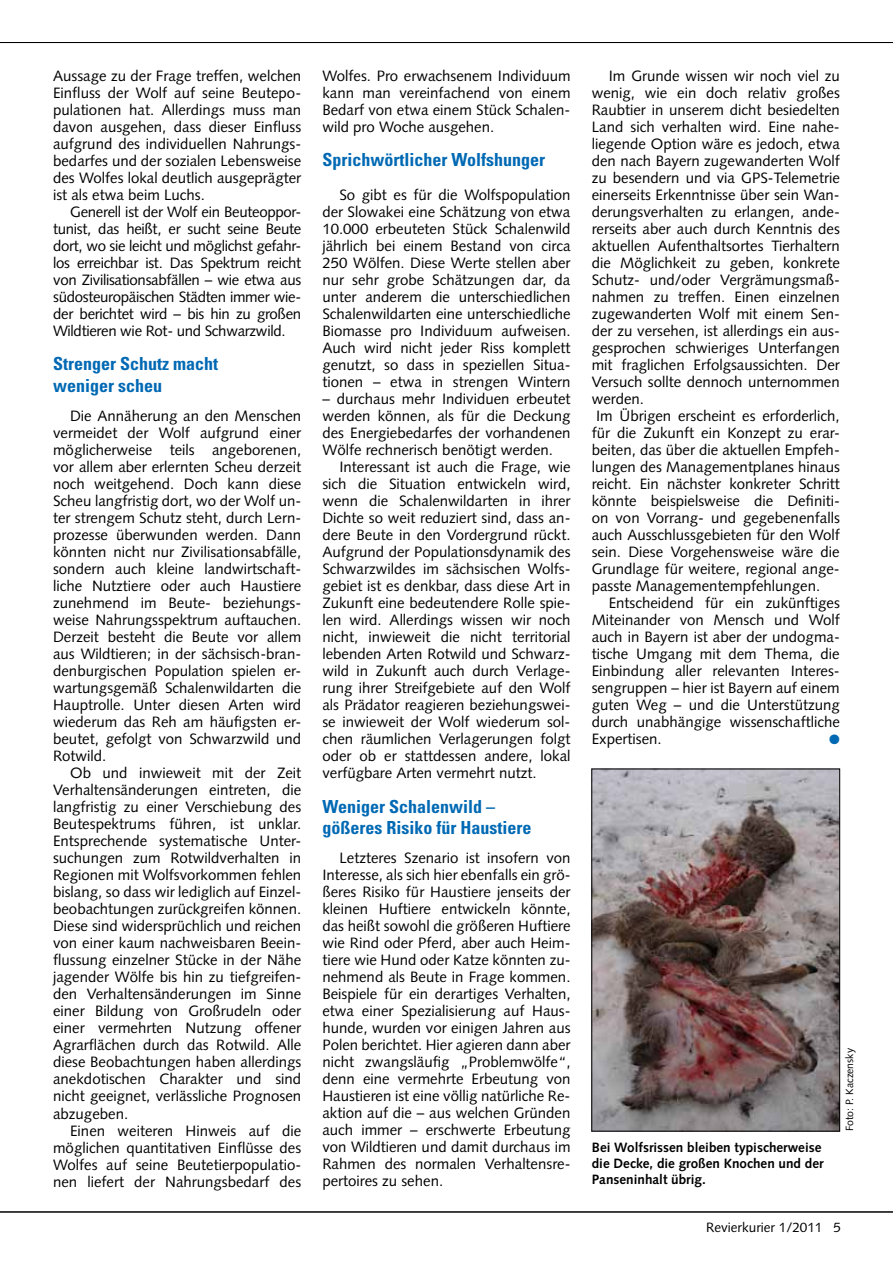
<style>
.page{position:relative;width:893px;height:1263px;background:#fff}
.page>*{position:absolute;margin:0;border:0;box-sizing:border-box;transform-origin:0 0}
.t1{font:700 condensed 18px/21.6px "Univers";color:#0069b4}
.t2{font:15px/17px "Syntax";color:#000;text-align:justify}
.t3{font:700 13.5px/16.2px "Syntax";color:#000}
.t4{font:13.5px "Syntax";color:#000}
.t5{font:10.5px "Syntax";color:#000}
</style>
<div class="page">
<hr style="left:0;top:1211px;width:893px;height:1px;background:#000">
<hr style="left:0;top:42px;width:893px;height:1px;background:#000">
<img style="left:593px;top:771px;width:245px;height:358px">
<div style="left:591px;top:769px;width:249px;height:362px;border:1px solid #000"></div>
<p class="t2" style="left:53px;top:67px;width:250px">Aussage zu der Frage treffen, welchen Einfluss der Wolf auf seine Beutepo&shy;pulationen hat. Allerdings muss man davon ausgehen, dass dieser Einfluss aufgrund des individuellen Nahrungs&shy;bedarfes und der sozialen Lebensweise des Wolfes lokal deutlich ausgeprägter ist als etwa beim Luchs.</p>
<p class="t2" style="left:53px;top:203px;width:250px;text-indent:17px">Generell ist der Wolf ein Beuteoppor&shy;tunist, das heißt, er sucht seine Beute dort, wo sie leicht und möglichst gefahr&shy;los erreichbar ist. Das Spektrum reicht von Zivilisationsabfällen – wie etwa aus südosteuropäischen Städten immer wie&shy;der berichtet wird – bis hin zu großen Wildtieren wie Rot- und Schwarzwild.</p>
<p class="t1" style="left:53px;top:353px;width:167px">Strenger Schutz macht weniger scheu</p>
<p class="t2" style="left:53px;top:407px;width:250px;text-indent:17px">Die Annäherung an den Menschen vermeidet der Wolf aufgrund einer möglicherweise teils angeborenen, vor allem aber erlernten Scheu derzeit noch weitgehend. Doch kann diese Scheu langfristig dort, wo der Wolf un&shy;ter strengem Schutz steht, durch Lern&shy;prozesse überwunden werden. Dann könnten nicht nur Zivilisationsabfälle, sondern auch kleine landwirtschaft&shy;liche Nutztiere oder auch Haustiere zunehmend im Beute- beziehungs&shy;weise Nahrungsspektrum auftauchen.<br>Derzeit besteht die Beute vor allem aus Wildtieren; in der sächsisch-bran&shy;denburgischen Population spielen er&shy;wartungsgemäß Schalenwildarten die Hauptrolle. Unter diesen Arten wird wiederum das Reh am häufigsten er&shy;beutet, gefolgt von Schwarzwild und Rotwild.</p>
<p class="t2" style="left:53px;top:765px;width:250px;text-indent:17px">Ob und inwieweit mit der Zeit Verhaltensänderungen eintreten, die langfristig zu einer Verschiebung des Beutespektrums führen, ist unklar.<br>Entsprechende systematische Unter&shy;suchungen zum Rotwildverhalten in Regionen mit Wolfsvorkommen fehlen bislang, so dass wir lediglich auf Einzel&shy;beobachtungen zurückgreifen können.<br>Diese sind widersprüchlich und reichen von einer kaum nachweisbaren Beein&shy;flussung einzelner Stücke in der Nähe jagender Wölfe bis hin zu tiefgreifen&shy;den Verhaltensänderungen im Sinne einer Bildung von Großrudeln oder einer vermehrten Nutzung offener Agrarflächen durch das Rotwild. Alle diese Beobachtungen haben allerdings anekdotischen Charakter und sind nicht geeignet, verlässliche Prognosen abzugeben.</p>
<p class="t2" style="left:53px;top:1122px;width:250px;text-indent:17px">Einen weiteren Hinweis auf die möglichen quantitativen Einflüsse des Wolfes auf seine Beutetierpopulatio&shy;nen liefert der Nahrungsbedarf des</p>
<p class="t2" style="left:322px;top:67px;width:250px">Wolfes. Pro erwachsenem Individuum kann man vereinfachend von einem Bedarf von etwa einem Stück Schalen&shy;wild pro Woche ausgehen.</p>
<p class="t1" style="left:322px;top:149px;width:224px">Sprichwörtlicher Wolfshunger</p>
<p class="t2" style="left:322px;top:186px;width:250px;text-indent:17px">So gibt es für die Wolfspopulation der Slowakei eine Schätzung von etwa 10.000 erbeuteten Stück Schalenwild jährlich bei einem Bestand von circa 250 Wölfen. Diese Werte stellen aber nur sehr grobe Schätzungen dar, da unter anderem die unterschiedlichen Schalenwildarten eine unterschiedliche Biomasse pro Individuum aufweisen.<br>Auch wird nicht jeder Riss komplett genutzt, so dass in speziellen Situa&shy;tionen – etwa in strengen Wintern</p>
<p class="t2" style="left:322px;top:390px;width:250px">– durchaus mehr Individuen erbeutet werden können, als für die Deckung des Energiebedarfes der vorhandenen Wölfe rechnerisch benötigt werden.</p>
<p class="t2" style="left:322px;top:458px;width:250px;text-indent:17px">Interessant ist auch die Frage, wie sich die Situation entwickeln wird, wenn die Schalenwildarten in ihrer Dichte so weit reduziert sind, dass an&shy;dere Beute in den Vordergrund rückt.<br>Aufgrund der Populationsdynamik des Schwarzwildes im sächsischen Wolfs&shy;gebiet ist es denkbar, dass diese Art in Zukunft eine bedeutendere Rolle spie&shy;len wird. Allerdings wissen wir noch nicht, inwieweit die nicht territorial lebenden Arten Rotwild und Schwarz&shy;wild in Zukunft auch durch Verlage&shy;rung ihrer Streifgebiete auf den Wolf als Prädator reagieren beziehungswei&shy;se inwieweit der Wolf wiederum sol&shy;chen räumlichen Verlagerungen folgt oder ob er stattdessen andere, lokal verfügbare Arten vermehrt nutzt.</p>
<p class="t1" style="left:322px;top:795px;width:210px">Weniger Schalenwild – gößeres Risiko für Haustiere</p>
<p class="t2" style="left:322px;top:850px;width:250px;text-indent:17px">Letzteres Szenario ist insofern von Interesse, als sich hier ebenfalls ein grö&shy;ßeres Risiko für Haustiere jenseits der kleinen Huftiere entwickeln könnte, das heißt sowohl die größeren Huftiere wie Rind oder Pferd, aber auch Heim&shy;tiere wie Hund oder Katze könnten zu&shy;nehmend als Beute in Frage kommen.<br>Beispiele für ein derartiges Verhalten, etwa einer Spezialisierung auf Haus&shy;hunde, wurden vor einigen Jahren aus Polen berichtet. Hier agieren dann aber nicht zwangsläufig „Problemwölfe“, denn eine vermehrte Erbeutung von Haustieren ist eine völlig natürliche Re&shy;aktion auf die – aus welchen Gründen auch immer – erschwerte Erbeutung von Wildtieren und damit durchaus im Rahmen des normalen Verhaltensre&shy;pertoires zu sehen.</p>
<p class="t2" style="left:592px;top:67px;width:250px;text-align:left;text-indent:17px">Im Grunde wissen wir noch viel zu wenig, wie ein doch relativ großes Raubtier in unserem dicht besiedelten Land sich verhalten wird. Eine nahe&shy;liegende Option wäre es jedoch, etwa den nach Bayern zugewanderten Wolf zu besendern und via GPS-Telemetrie einerseits Erkenntnisse über sein Wan&shy;derungsverhalten zu erlangen, ande&shy;rerseits aber auch durch Kenntnis des aktuellen Aufenthaltsortes Tierhaltern die Möglichkeit zu geben, konkrete Schutz- und/oder Vergrämungsmaß&shy;nahmen zu treffen. Einen einzelnen zugewanderten Wolf mit einem Sen&shy;der zu versehen, ist allerdings ein aus&shy;gesprochen schwieriges Unterfangen mit fraglichen Erfolgsaussichten. Der Versuch sollte dennoch unternommen werden.<br>Im Übrigen erscheint es erforderlich, für die Zukunft ein Konzept zu erar&shy;beiten, das über die aktuellen Empfeh&shy;lungen des Managementplanes hinaus reicht. Ein nächster konkreter Schritt könnte beispielsweise die Definiti&shy;on von Vorrang- und gegebenenfalls auch Ausschlussgebieten für den Wolf sein. Diese Vorgehensweise wäre die Grundlage für weitere, regional ange&shy;passte Managementempfehlungen.</p>
<p class="t2" style="left:592px;top:595px;width:250px;text-indent:17px">Entscheidend für ein zukünftiges Miteinander von Mensch und Wolf auch in Bayern ist aber der undogma&shy;tische Umgang mit dem Thema, die Einbindung aller relevanten Interes&shy;sengruppen – hier ist Bayern auf einem guten Weg – und die Unterstützung durch unabhängige wissenschaftliche Expertisen.</p>
<p class="t3" style="left:592px;top:1139px;width:233px">Bei Wolfsrissen bleiben typischerweise die Decke, die großen Knochen und der<br>Panseninhalt übrig.</p>
<p class="t5" style="left:843px;top:1131px;width:85px;rotate:-90deg">Foto: P. Kaczensky</p>
<p class="t4" style="left:706px;top:1219px;width:137px">Revierkurier 1/2011 5</p>
</div>
